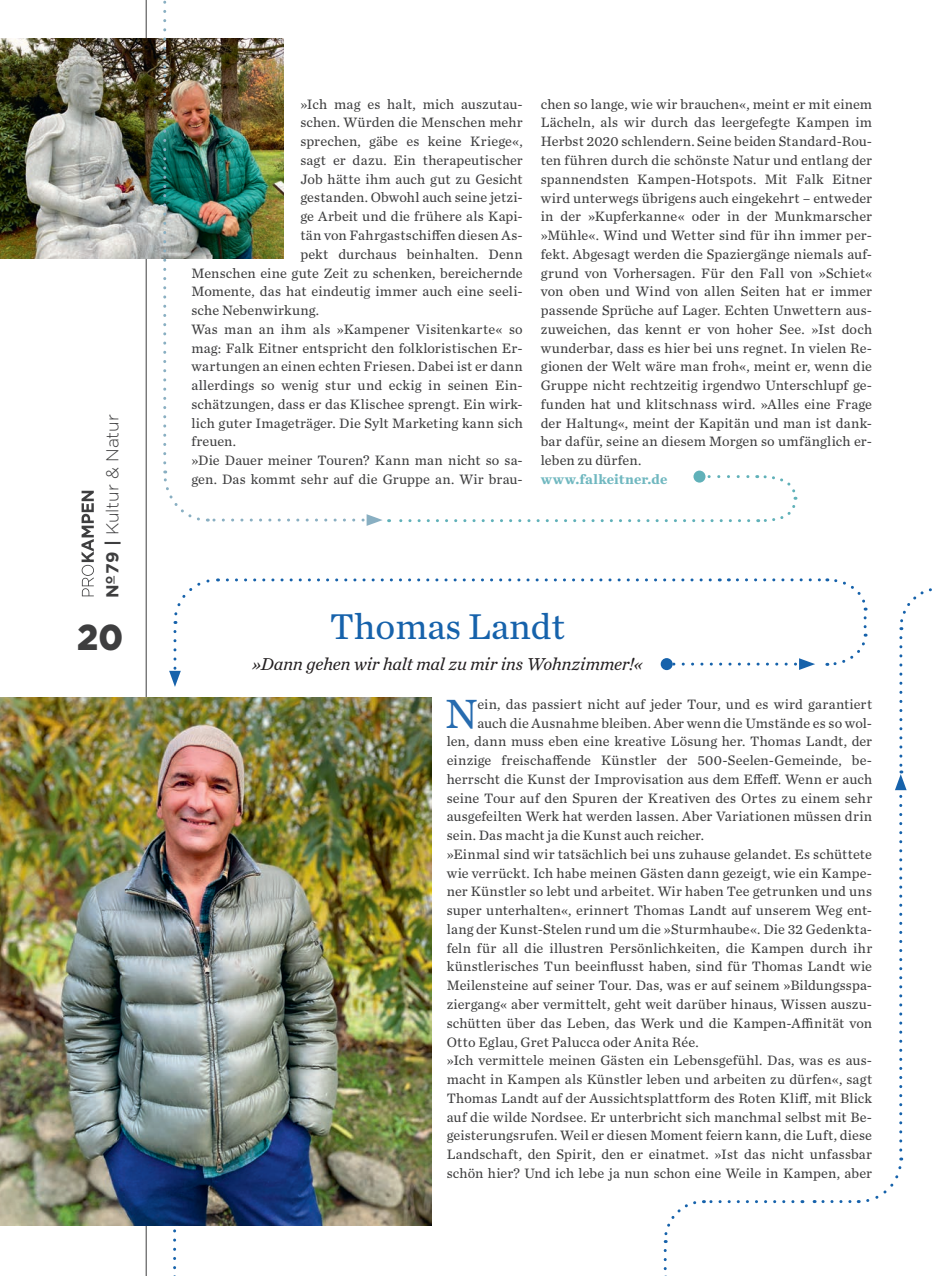
<style>
.page{position:relative;width:936px;height:1276px;background:#fff}
.page>*{position:absolute;margin:0;border:0;box-sizing:border-box;transform-origin:0 0}
.t1{font:42.75px "Chronicle Text G2";color:#266baf}
.t2{font:37.5px "Chronicle Text G2";color:#1662ab}
.t3{font:900 36px "Gotham";color:#3e3e3f;scale:.94 1}
.t4{font:italic 18px "Chronicle Text G2";color:#231f20}
.t5{font:300 17.25px "Gotham";letter-spacing:-.01em;color:#3e3e3f}
.t6{font:14.25px/18.8px "Chronicle Text G2";letter-spacing:.01em;color:#3e3e3f;text-align:justify}
.t7{font:700 14.25px "Chronicle Text G2";letter-spacing:.005em;color:#70b8c0}
.s1{font-weight:700}
</style>
<div class="page">
<svg style="left:81px;top:491px;width:13px;height:105px"></svg>
<hr style="left:146px;top:0;width:1px;height:1276px;background:#3e3e3f">
<svg style="left:173px;top:1229px;width:4px;height:47px"></svg>
<img style="left:0;top:697px;width:431px;height:529px">
<img style="left:0;top:39px;width:283px;height:220px">
<svg style="left:173px;top:578px;width:537px;height:46px"></svg>
<svg style="left:169px;top:631px;width:12px;height:56px"></svg>
<svg style="left:388px;top:474px;width:410px;height:49px"></svg>
<div style="left:693px;top:470px;width:12px;height:12px;background:#60b1b9;border-radius:50%"></div>
<svg style="left:737px;top:578px;width:131px;height:32px"></svg>
<svg style="left:826px;top:618px;width:41px;height:48px"></svg>
<svg style="left:663px;top:1200px;width:130px;height:43px"></svg>
<svg style="left:663px;top:1250px;width:3px;height:26px"></svg>
<svg style="left:899px;top:588px;width:33px;height:42px"></svg>
<svg style="left:668px;top:658px;width:147px;height:12px"></svg>
<div style="left:660px;top:658px;width:12px;height:12px;background:#1662ab;border-radius:50%"></div>
<svg style="left:163px;top:0;width:3px;height:463px"></svg>
<svg style="left:163px;top:470px;width:219px;height:56px"></svg>
<svg style="left:822px;top:1157px;width:81px;height:47px"></svg>
<svg style="left:895px;top:637px;width:11px;height:513px"></svg>
<p class="t5" style="left:103px;top:598px;width:185px;rotate:-90deg"><span class="s1">N</span><sup>o</sup> <span class="s1">79 |</span> Kultur &amp; Natur</p>
<h3 class="t3" style="left:77px;top:617px;width:50px">20</h3>
<p class="t6" style="left:300px;top:94px;width:224px">»Ich mag es halt, mich auszutau-</p>
<p class="t6" style="left:300px;top:112px;width:224px">schen. Würden die Menschen mehr</p>
<p class="t6" style="left:300px;top:131px;width:224px">sprechen, gäbe es keine Kriege«,</p>
<p class="t6" style="left:300px;top:150px;width:224px">sagt er dazu. Ein therapeutischer</p>
<p class="t6" style="left:300px;top:169px;width:224px">Job hätte ihm auch gut zu Gesicht</p>
<p class="t6" style="left:300px;top:187px;width:224px">gestanden. Obwohl auch seine jetzi-</p>
<p class="t6" style="left:300px;top:206px;width:224px">ge Arbeit und die frühere als Kapi-</p>
<p class="t6" style="left:300px;top:225px;width:224px">tän von Fahrgastschiffen diesen As-</p>
<p class="t6" style="left:300px;top:244px;width:224px">pekt durchaus beinhalten. Denn</p>
<p class="t6" style="left:191px;top:263px;width:333px">Menschen eine gute Zeit zu schenken, bereichernde</p>
<p class="t6" style="left:191px;top:281px;width:333px">Momente, das hat eindeutig immer auch eine seeli-</p>
<p class="t6" style="left:191px;top:300px;width:129px">sche Nebenwirkung.</p>
<p class="t6" style="left:191px;top:319px;width:333px">Was man an ihm als »Kampener Visitenkarte« so</p>
<p class="t6" style="left:191px;top:338px;width:333px">mag: Falk Eitner entspricht den folkloristischen Er-</p>
<p class="t6" style="left:191px;top:356px;width:333px">wartungen an einen echten Friesen. Dabei ist er dann</p>
<p class="t6" style="left:191px;top:375px;width:333px">allerdings so wenig stur und eckig in seinen Ein-</p>
<p class="t6" style="left:191px;top:394px;width:333px">schätzungen, dass er das Klischee sprengt. Ein wirk-</p>
<p class="t6" style="left:191px;top:413px;width:333px">lich guter Imageträger. Die Sylt Marketing kann sich</p>
<p class="t6" style="left:191px;top:431px;width:46px">freuen.</p>
<p class="t6" style="left:191px;top:450px;width:333px">»Die Dauer meiner Touren? Kann man nicht so sa-</p>
<p class="t6" style="left:191px;top:469px;width:333px">gen. Das kommt sehr auf die Gruppe an. Wir brau-</p>
<p class="t6" style="left:540px;top:94px;width:333px">chen so lange, wie wir brauchen«, meint er mit einem Lächeln, als wir durch das leergefegte Kampen im Herbst 2020 schlendern. Seine beiden Standard-Rou&shy;ten führen durch die schönste Natur und entlang der spannendsten Kampen-Hotspots. Mit Falk Eitner wird unterwegs übrigens auch eingekehrt – entweder in der »Kupferkanne« oder in der Munkmarscher »Mühle«. Wind und Wetter sind für ihn immer per&shy;fekt. Abgesagt werden die Spaziergänge niemals auf&shy;grund von Vorhersagen. Für den Fall von »Schiet« von oben und Wind von allen Seiten hat er immer passende Sprüche auf Lager. Echten Unwettern aus&shy;zuweichen, das kennt er von hoher See. »Ist doch wunderbar, dass es hier bei uns regnet. In vielen Re&shy;gionen der Welt wäre man froh«, meint er, wenn die Gruppe nicht rechtzeitig irgendwo Unterschlupf ge&shy;funden hat und klitschnass wird. »Alles eine Frage der Haltung«, meint der Kapitän und man ist dank&shy;bar dafür, seine an diesem Morgen so umfänglich er&shy;leben zu dürfen.</p>
<p class="t7" style="left:540px;top:467px;width:128px">www.falkeitner.de</p>
<h2 class="t2" style="left:330px;top:598px;width:236px">Thomas Landt</h2>
<p class="t4" style="left:252px;top:650px;width:392px">»Dann gehen wir halt mal zu mir ins Wohnzimmer!«</p>
<h1 class="t1" style="left:445px;top:681px;width:34px">N</h1>
<p class="t6" style="left:477px;top:694px;width:396px">ein, das passiert nicht auf jeder Tour, und es wird garantiert</p>
<p class="t6" style="left:477px;top:712px;width:396px">auch die Ausnahme bleiben. Aber wenn die Umstände es so wol-</p>
<p class="t6" style="left:446px;top:731px;width:427px">len, dann muss eben eine kreative Lösung her. Thomas Landt, der</p>
<p class="t6" style="left:446px;top:750px;width:427px">einzige freischaffende Künstler der 500-Seelen-Gemeinde, be-</p>
<p class="t6" style="left:446px;top:769px;width:427px">herrscht die Kunst der Improvisation aus dem Effeff. Wenn er auch</p>
<p class="t6" style="left:446px;top:787px;width:427px">seine Tour auf den Spuren der Kreativen des Ortes zu einem sehr</p>
<p class="t6" style="left:446px;top:806px;width:427px">ausgefeilten Werk hat werden lassen. Aber Variationen müssen drin</p>
<p class="t6" style="left:446px;top:825px;width:259px">sein. Das macht ja die Kunst auch reicher.</p>
<p class="t6" style="left:446px;top:844px;width:427px">»Einmal sind wir tatsächlich bei uns zuhause gelandet. Es schüttete</p>
<p class="t6" style="left:446px;top:863px;width:427px">wie verrückt. Ich habe meinen Gästen dann gezeigt, wie ein Kampe-</p>
<p class="t6" style="left:446px;top:881px;width:427px">ner Künstler so lebt und arbeitet. Wir haben Tee getrunken und uns</p>
<p class="t6" style="left:446px;top:900px;width:427px">super unterhalten«, erinnert Thomas Landt auf unserem Weg ent-</p>
<p class="t6" style="left:446px;top:919px;width:427px">lang der Kunst-Stelen rund um die »Sturmhaube«. Die 32 Gedenkta-</p>
<p class="t6" style="left:446px;top:938px;width:427px">feln für all die illustren Persönlichkeiten, die Kampen durch ihr</p>
<p class="t6" style="left:446px;top:956px;width:427px">künstlerisches Tun beeinflusst haben, sind für Thomas Landt wie</p>
<p class="t6" style="left:446px;top:975px;width:427px">Meilensteine auf seiner Tour. Das, was er auf seinem »Bildungsspa-</p>
<p class="t6" style="left:446px;top:994px;width:427px">ziergang« aber vermittelt, geht weit darüber hinaus, Wissen auszu-</p>
<p class="t6" style="left:446px;top:1013px;width:427px">schütten über das Leben, das Werk und die Kampen-Affinität von</p>
<p class="t6" style="left:446px;top:1031px;width:253px">Otto Eglau, Gret Palucca oder Anita Rée.</p>
<p class="t6" style="left:446px;top:1050px;width:427px">»Ich vermittele meinen Gästen ein Lebensgefühl. Das, was es aus-</p>
<p class="t6" style="left:446px;top:1069px;width:427px">macht in Kampen als Künstler leben und arbeiten zu dürfen«, sagt</p>
<p class="t6" style="left:446px;top:1088px;width:427px">Thomas Landt auf der Aussichtsplattform des Roten Kliff, mit Blick</p>
<p class="t6" style="left:446px;top:1106px;width:427px">auf die wilde Nordsee. Er unterbricht sich manchmal selbst mit Be-</p>
<p class="t6" style="left:446px;top:1125px;width:427px">geisterungsrufen. Weil er diesen Moment feiern kann, die Luft, diese</p>
<p class="t6" style="left:446px;top:1144px;width:427px">Landschaft, den Spirit, den er einatmet. »Ist das nicht unfassbar</p>
<p class="t6" style="left:446px;top:1163px;width:427px">schön hier? Und ich lebe ja nun schon eine Weile in Kampen, aber</p>
</div>
